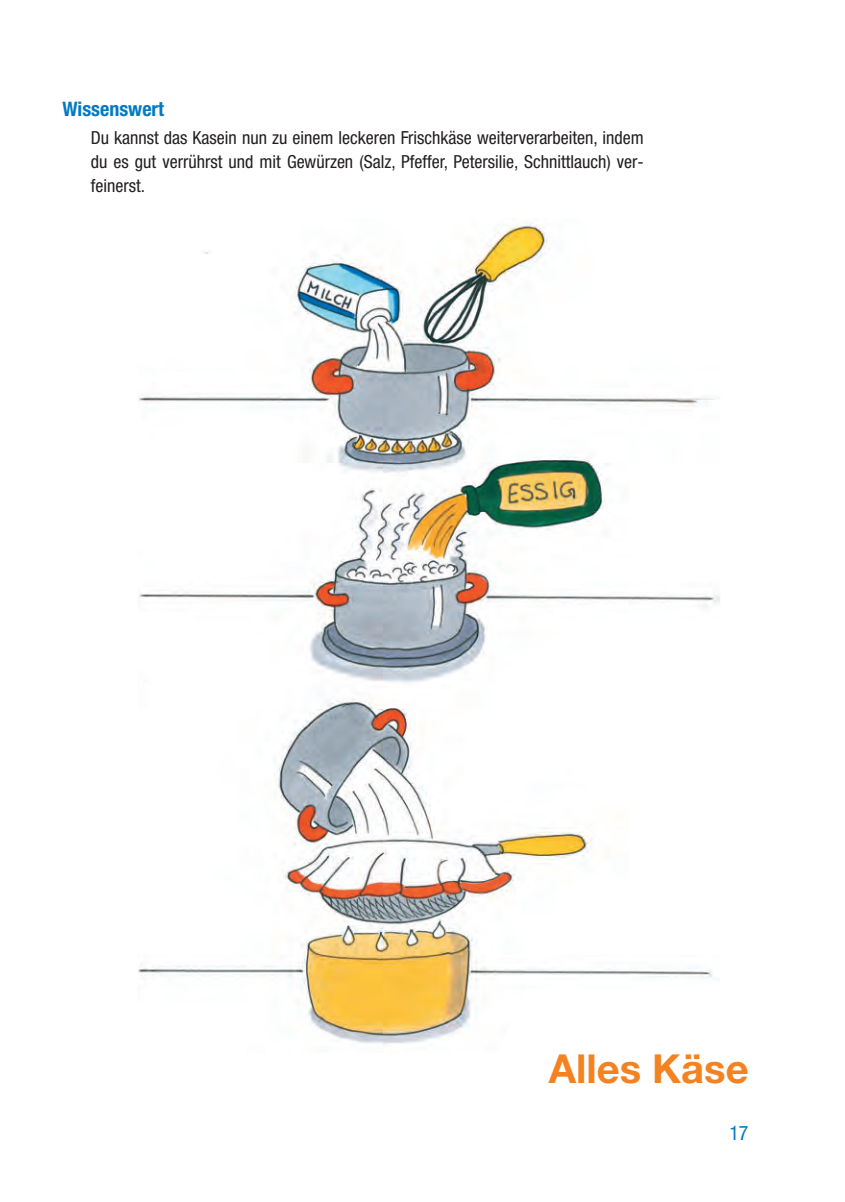
<style>
.page{position:relative;width:845px;height:1202px;background:#fff}
.page>*{position:absolute;margin:0;border:0;box-sizing:border-box;transform-origin:0 0}
.t1{font:700 40px "Helvetica Neue";color:#f58220}
.t2{font:700 condensed 20px "Helvetica Neue";color:#007ac2}
.t3{font:condensed 20px "Helvetica Neue";color:#007ac2}
.t4{font:condensed 18px/24px "Helvetica Neue";color:#231f20;text-align:justify}
</style>
<div class="page">
<img style="left:138px;top:221px;width:582px;height:824px">
<p class="t2" style="left:62px;top:102px;width:103px">Wissenswert</p>
<p class="t4" style="left:91px;top:127px;width:554px">Du kannst das Kasein nun zu einem leckeren Frischkäse weiterverarbeiten, indem du es gut verrührst und mit Gewürzen (Salz, Pfeffer, Petersilie, Schnittlauch) ver - feinerst.</p>
<h1 class="t1" style="left:549px;top:1054px;width:201px">Alles Käse</h1>
<p class="t3" style="left:729px;top:1125px;width:21px">17</p>
</div>
